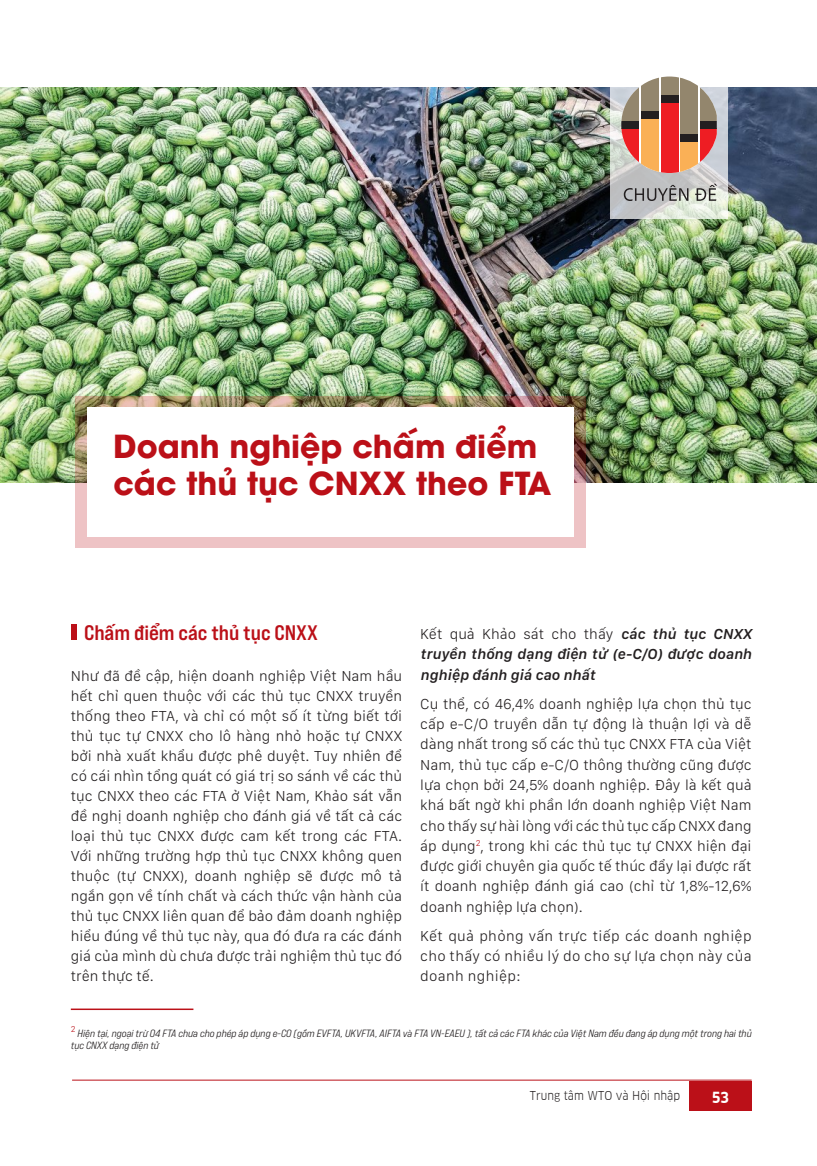
<style>
.page{position:relative;width:817px;height:1166px;background:#fff}
.page>*{position:absolute;margin:0;border:0;box-sizing:border-box;transform-origin:0 0}
.t1{font:700 31.5px/37.8px "UTM Avo";color:#bb1018}
.TIT_NHO_TRONG_BAI{font:700 21px "SVN Bebas Neue Pro Expanded";color:#bb1018}
.NOI_DUNG{font:300 15px/20px "San Francisco Text";color:#231f20;text-align:justify}
.NOI_DUNG-2{font:italic 600 15px/20.2px "San Francisco Text";color:#231f20;text-align:justify}
.t2{font:15px "Goethe Clan Bold VU";color:#fff}
.t3{font:12px "Goethe Clan VU";color:#231f20}
.t4{font:10.5px/12.6px "SVN Bebas Neue Pro Expanded Middle It";color:#231f20}
.t5{font:300 8.7px "San Francisco Text";color:#bb1018}
.s1{font-weight:300;font-style:normal}
</style>
<div class="page">
<div style="left:689px;top:1080px;width:62px;height:30px;background:#bb1018"></div>
<hr style="left:72px;top:1079px;width:679px;height:1px;background:#bb1018">
<hr style="left:71px;top:1008px;width:122px;height:1px;background:#bb1018">
<div style="left:71px;top:624px;width:5px;height:15px;background:#bb1018"></div>
<img style="left:1px;top:88px;width:815px;height:394px">
<img style="left:76px;top:396px;width:510px;height:151px">
<div style="left:87px;top:407px;width:486px;height:129px;background:#fff"></div>
<svg style="left:610px;top:87px;width:117px;height:131px"></svg>
<svg style="left:623px;top:185px;width:65px;height:16px"></svg>
<svg style="left:695px;top:183px;width:22px;height:18px"></svg>
<svg style="left:638px;top:77px;width:62px;height:96px"></svg>
<div style="left:641px;top:76px;width:17px;height:36px;background:#93866d"></div>
<div style="left:661px;top:76px;width:17px;height:20px;background:#93866d"></div>
<div style="left:680px;top:76px;width:18px;height:58px;background:#93866d"></div>
<svg style="left:700px;top:87px;width:16px;height:34px"></svg>
<svg style="left:621px;top:87px;width:17px;height:34px"></svg>
<svg style="left:621px;top:129px;width:17px;height:44px"></svg>
<div style="left:661px;top:103px;width:17px;height:70px;background:#ee1d23"></div>
<div style="left:680px;top:141px;width:18px;height:32px;background:#fab056"></div>
<svg style="left:700px;top:128px;width:16px;height:45px"></svg>
<div style="left:641px;top:119px;width:17px;height:54px;background:#fab056"></div>
<div style="left:621px;top:121px;width:17px;height:8px;background:#231f20"></div>
<div style="left:641px;top:111px;width:17px;height:8px;background:#231f20"></div>
<div style="left:661px;top:95px;width:17px;height:8px;background:#231f20"></div>
<div style="left:680px;top:134px;width:18px;height:8px;background:#231f20"></div>
<div style="left:700px;top:121px;width:16px;height:7px;background:#231f20"></div>
<p class="t1" style="left:113px;top:424px;width:439px">Doanh nghiệp chấm điểm các thủ tục CNXX theo FTA</p>
<p class="TIT_NHO_TRONG_BAI" style="left:84px;top:618px;width:235px">Chấm điểm các thủ tục CNXX</p>
<p class="NOI_DUNG" style="left:71px;top:665px;width:333px">Như đã đề cập, hiện doanh nghiệp Việt Nam hầu hết chỉ quen thuộc với các thủ tục CNXX truyền thống theo FTA, và chỉ có một số ít từng biết tới thủ tục tự CNXX cho lô hàng nhỏ hoặc tự CNXX bởi nhà xuất khẩu được phê duyệt. Tuy nhiên để có cái nhìn tổng quát có giá trị so sánh về các thủ tục CNXX theo các FTA ở Việt Nam, Khảo sát vẫn đề nghị doanh nghiệp cho đánh giá về tất cả các loại thủ tục CNXX được cam kết trong các FTA.<br>Với những trường hợp thủ tục CNXX không quen thuộc (tự CNXX), doanh nghiệp sẽ được mô tả ngắn gọn về tính chất và cách thức vận hành của thủ tục CNXX liên quan để bảo đảm doanh nghiệp hiểu đúng về thủ tục này, qua đó đưa ra các đánh giá của mình dù chưa được trải nghiệm thủ tục đó trên thực tế.</p>
<p class="NOI_DUNG-2" style="left:420px;top:623px;width:333px"><span class="s1">Kết quả Khảo sát cho thấy</span> các thủ tục CNXX truyền thống dạng điện tử (e-C/O) được doanh nghiệp đánh giá cao nhất</p>
<p class="NOI_DUNG" style="left:420px;top:692px;width:333px">Cụ thể, có 46,4% doanh nghiệp lựa chọn thủ tục cấp e-C/O truyền dẫn tự động là thuận lợi và dễ dàng nhất trong số các thủ tục CNXX FTA của Việt Nam, thủ tục cấp e-C/O thông thường cũng được lựa chọn bởi 24,5% doanh nghiệp. Đây là kết quả khá bất ngờ khi phần lớn doanh nghiệp Việt Nam cho thấy sự hài lòng với các thủ tục cấp CNXX đang áp dụng<sup>2</sup>, trong khi các thủ tục tự CNXX hiện đại được giới chuyên gia quốc tế thúc đẩy lại được rất ít doanh nghiệp đánh giá cao (chỉ từ 1,8%-12,6% doanh nghiệp lựa chọn).</p>
<p class="NOI_DUNG" style="left:420px;top:924px;width:333px">Kết quả phỏng vấn trực tiếp các doanh nghiệp cho thấy có nhiều lý do cho sự lựa chọn này của doanh nghiệp:</p>
<p class="t5" style="left:71px;top:1022px;width:6px">2</p>
<p class="t4" style="left:71px;top:1025px;width:682px;text-indent:7px">Hiện tại, ngoại trừ 04 FTA chưa cho phép áp dụng e-CO (gồm EVFTA, UKVFTA, AIFTA và FTA VN-EAEU ), tất cả các FTA khác của Việt Nam đều đang áp dụng một trong hai thủ tục CNXX dạng điện tử</p>
<p class="t3" style="left:530px;top:1086px;width:151px">Trung tâm WTO và Hội nhập</p>
<p class="t2" style="left:712px;top:1085px;width:18px">53</p>
</div>
